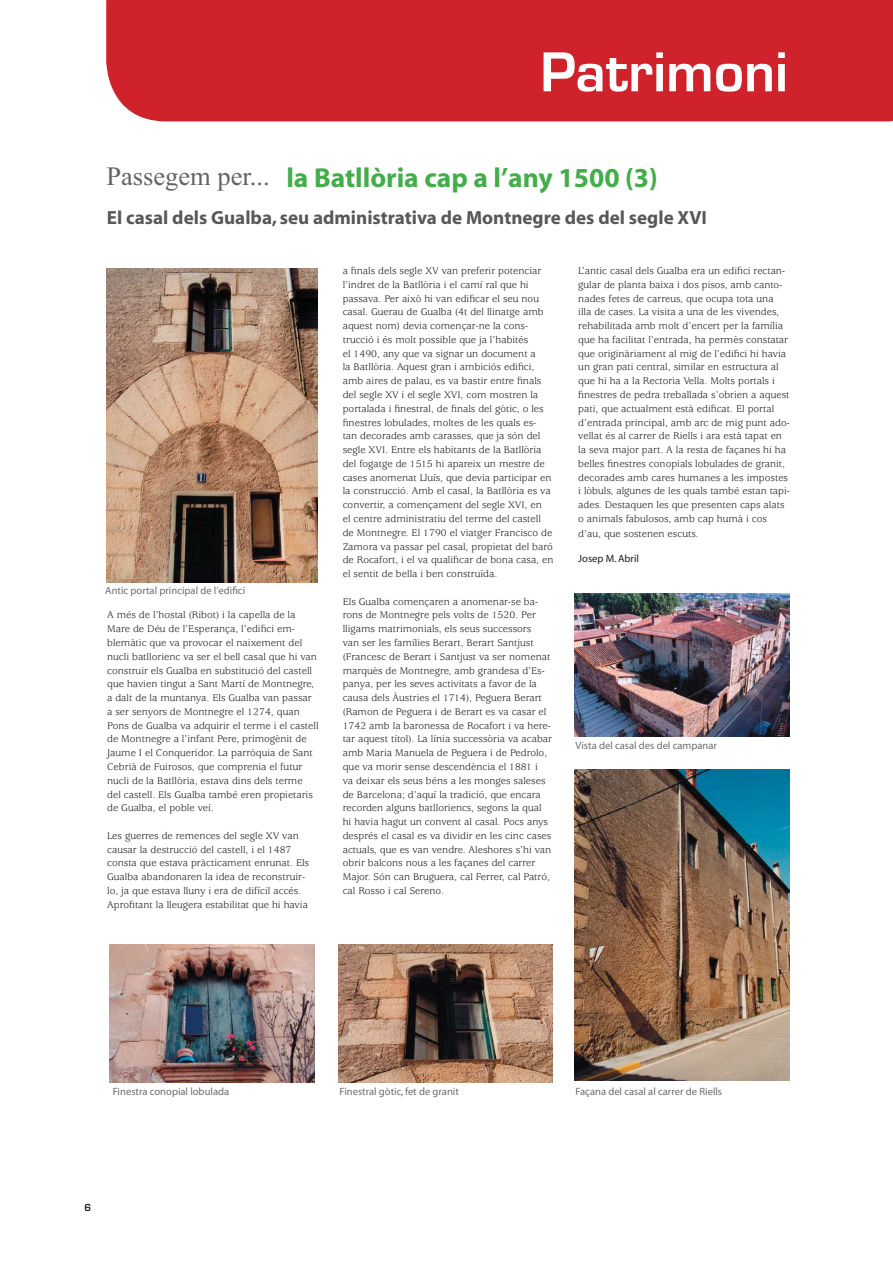
<style>
.page{position:relative;width:893px;height:1263px;background:#fff}
.page>*{position:absolute;margin:0;border:0;box-sizing:border-box;transform-origin:0 0}
.t1{font:700 58.35px "Eurostile T";color:#fff}
.t2{font:700 27.6px "Myriad";color:#42ad49}
.t3{font:700 19.05px "Myriad";color:#57585a}
.t4{font:10.65px/13.8px "Usherwood";color:#201d1e}
.t5{font:10.65px "Myriad";color:#6c6d6f}
.t6{font:10.65px "Myriad";color:#201d1e}
.t7{font:700 10.65px "Eurostile T";color:#201d1e}
.s1{font-family:"Times New Roman";font-weight:400;font-size:26.55px;color:#636365}
</style>
<div class="page">
<div style="left:106px;top:0;width:786px;height:121px;background:#d0222a"></div>
<img style="left:575px;top:594px;width:215px;height:143px">
<img style="left:106px;top:268px;width:212px;height:314px">
<img style="left:109px;top:944px;width:206px;height:138px">
<img style="left:575px;top:770px;width:215px;height:311px">
<img style="left:339px;top:944px;width:213px;height:138px">
<h1 class="t1" style="left:540px;top:37px;width:249px">Patrimoni</h1>
<h1 class="t1" style="left:509px;top:37px;width:281px">En portada</h1>
<h2 class="t2" style="left:106px;top:168px;width:553px"><span class="s1">Passegem per...</span> la Batllòria cap a l’any 1500 (3)</h2>
<h3 class="t3" style="left:107px;top:210px;width:602px">El casal dels Gualba, seu administrativa de Montnegre des del segle XVI</h3>
<p class="t5" style="left:105px;top:586px;width:141px">Antic portal principal de l’edifici</p>
<p class="t4" style="left:107px;top:609px;width:213px">A més de l’hostal (Ribot) i la capella de la Mare de Déu de l’Esperança, l’edifici em&shy;blemàtic que va provocar el naixement del nucli batllorienc va ser el bell casal que hi van construir els Gualba en substitució del castell que havien tingut a Sant Martí de Montnegre, a dalt de la muntanya. Els Gualba van passar a ser senyors de Montnegre el 1274, quan Pons de Gualba va adquirir el terme i el castell de Montnegre a l’infant Pere, primogènit de Jaume I el Conqueridor. La parròquia de Sant Cebrià de Fuirosos, que comprenia el futur nucli de la Batllòria, estava dins dels terme del castell. Els Gualba també eren propietaris de Gualba, el poble veí.</p>
<p class="t4" style="left:107px;top:830px;width:203px">Les guerres de remences del segle XV van causar la destrucció del castell, i el 1487 consta que estava pràcticament enrunat. Els Gualba abandonaren la idea de reconstruir&shy;lo, ja que estava lluny i era de difícil accés.<br>Aprofitant la lleugera estabilitat que hi havia</p>
<p class="t4" style="left:343px;top:265px;width:212px">a finals dels segle XV van preferir potenciar l’indret de la Batllòria i el camí ral que hi passava. Per això hi van edificar el seu nou casal. Guerau de Gualba (4t del llinatge amb aquest nom) devia començar-ne la cons&shy;trucció i és molt possible que ja l’habités<br>el 1490, any que va signar un document a<br>la Batllòria. Aquest gran i ambiciós edifici, amb aires de palau, es va bastir entre finals del segle XV i el segle XVI, com mostren la portalada i finestral, de finals del gòtic, o les finestres lobulades, moltes de les quals es-<br>tan decorades amb carasses, que ja són del segle XVI. Entre els habitants de la Batllòria del fogatge de 1515 hi apareix un mestre de cases anomenat Lluís, que devia participar en la construcció. Amb el casal, la Batllòria es va convertir, a començament del segle XVI, en<br>el centre administratiu del terme del castell de Montnegre. El 1790 el viatger Francisco de Zamora va passar pel casal, propietat del baró de Rocafort, i el va qualificar de bona casa, en el sentit de bella i ben construïda.</p>
<p class="t4" style="left:343px;top:595px;width:211px">Els Gualba començaren a anomenar-se ba&shy;rons de Montnegre pels volts de 1520. Per lligams matrimonials, els seus successors<br>van ser les famílies Berart, Berart Santjust (Francesc de Berart i Santjust va ser nomenat marquès de Montnegre, amb grandesa d’Es&shy;panya, per les seves activitats a favor de la causa dels Àustries el 1714), Peguera Berart (Ramon de Peguera i de Berart es va casar el 1742 amb la baronessa de Rocafort i va here&shy;tar aquest títol). La línia successòria va acabar amb Maria Manuela de Peguera i de Pedrolo, que va morir sense descendència el 1881 i<br>va deixar els seus béns a les monges saleses de Barcelona; d’aquí la tradició, que encara recorden alguns batlloriencs, segons la qual hi havia hagut un convent al casal. Pocs anys després el casal es va dividir en les cinc cases actuals, que es van vendre. Aleshores s’hi van obrir balcons nous a les façanes del carrer Major. Són can Bruguera, cal Ferrer, cal Patró, cal Rosso i cal Sereno.</p>
<p class="t4" style="left:578px;top:265px;width:213px">L’antic casal dels Gualba era un edifici rectan&shy;gular de planta baixa i dos pisos, amb canto&shy;nades fetes de carreus, que ocupa tota una<br>illa de cases. La visita a una de les vivendes, rehabilitada amb molt d’encert per la família que ha facilitat l’entrada, ha permès constatar que originàriament al mig de l’edifici hi havia un gran pati central, similar en estructura al que hi ha a la Rectoria Vella. Molts portals i finestres de pedra treballada s’obrien a aquest pati, que actualment està edificat. El portal d’entrada principal, amb arc de mig punt ado&shy;vellat és al carrer de Riells i ara està tapat en la seva major part. A la resta de façanes hi ha belles finestres conopials lobulades de granit, decorades amb cares humanes a les impostes i lòbuls, algunes de les quals també estan tapi&shy;ades. Destaquen les que presenten caps alats o animals fabulosos, amb cap humà i cos</p>
<p class="t4" style="left:578px;top:528px;width:122px">d’au, que sostenen escuts.</p>
<p class="t6" style="left:578px;top:555px;width:62px">Josep M. Abril</p>
<p class="t5" style="left:575px;top:742px;width:143px">Vista del casal des del campanar</p>
<p class="t5" style="left:113px;top:1087px;width:118px">Finestra conopial lobulada</p>
<p class="t5" style="left:339px;top:1087px;width:121px">Finestral gòtic, fet de granit</p>
<p class="t5" style="left:575px;top:1087px;width:148px">Façana del casal al carrer de Riells</p>
<p class="t7" style="left:85px;top:1201px;width:8px">6</p>
</div>
